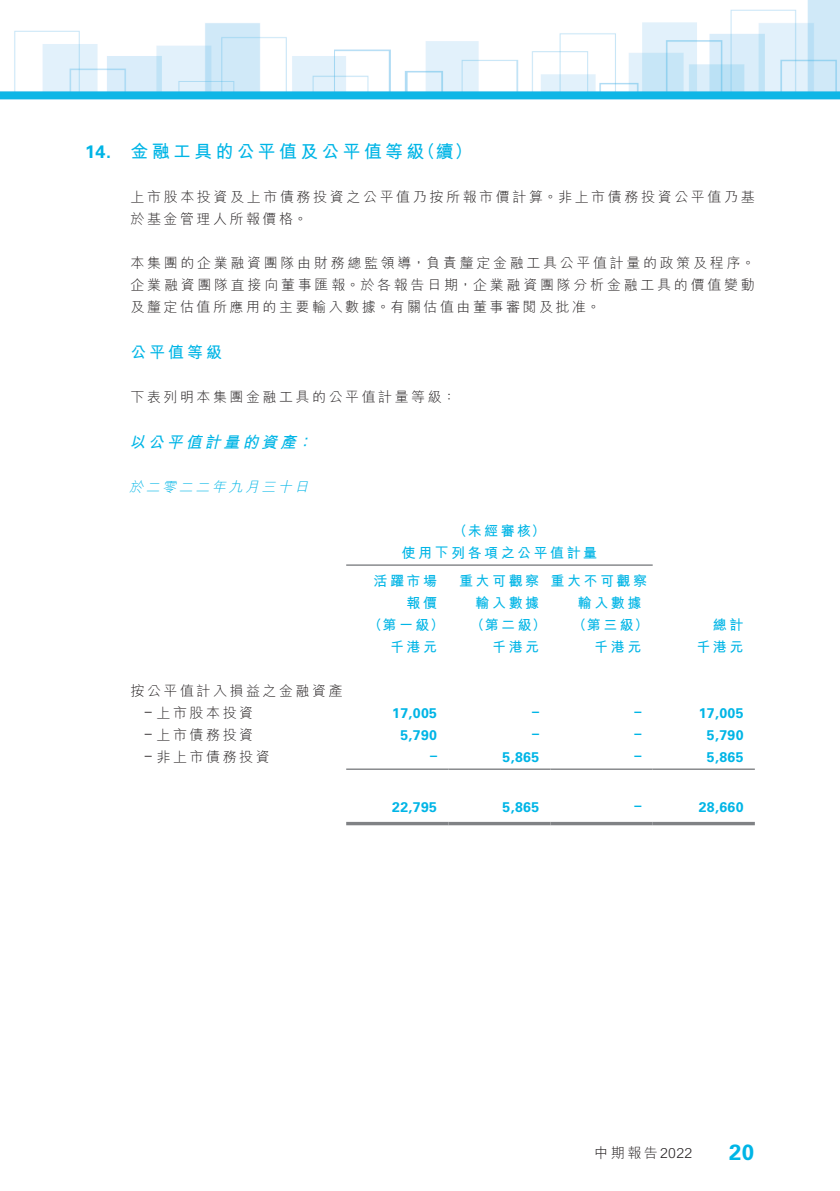
<style>
.page{position:relative;width:840px;height:1191px;background:#fff}
.page>*{position:absolute;margin:0;border:0;box-sizing:border-box;transform-origin:0 0}
.t1{font:700 22px "Univers LT Std";color:#00b5e6}
.t2{font:700 18px "M Hei HK";letter-spacing:.18em;color:#00b5e6}
.t3{font:700 18px "Univers LT Std";color:#00b5e6}
.t4{font:italic 700 16px "M Hei HK";color:#00b5e6}
.t5{font:700 16px "M Hei HK";letter-spacing:.18em;color:#00b5e6}
.t6{font:300 14px/22px "M Hei HK";letter-spacing:.18em;color:#231f20}
.t7{font:700 14px/22px "M Hei HK";letter-spacing:.18em;color:#00b5e6;text-align:right}
.t8{font:700 14px "Univers LT Std";letter-spacing:.03em;color:#00b5e6}
.t9{font:italic 300 14px "M Hei HK";color:#00b5e6}
.t10{font:300 14px "M Hei HK";letter-spacing:.155em;color:#231f20}
.t11{font:300 14px "Univers LT Std";color:#231f20}
</style>
<div class="page">
<img style="left:0;top:0;width:839px;height:826px">
<hr style="left:346px;top:564px;width:306px;height:2px;background:#808285">
<hr style="left:346px;top:768px;width:102px;height:2px;background:#808285">
<hr style="left:448px;top:768px;width:102px;height:2px;background:#808285">
<hr style="left:550px;top:768px;width:102px;height:2px;background:#808285">
<hr style="left:652px;top:768px;width:102px;height:2px;background:#808285">
<hr style="left:346px;top:822px;width:102px;height:3px;background:#808285">
<hr style="left:448px;top:822px;width:102px;height:3px;background:#808285">
<hr style="left:550px;top:822px;width:102px;height:3px;background:#808285">
<hr style="left:652px;top:822px;width:102px;height:3px;background:#808285">
<p class="t3" style="left:85px;top:141px;width:28px">14.</p>
<p class="t2" style="left:130px;top:138px;width:295px">金融工具的公平值及公平值等級</p>
<p class="t2" style="left:417px;top:138px;width:57px">（續(</p>
<p class="t6" style="left:130px;top:185px;width:625px">上市股本投資及上市債務投資之公平值乃按所報市價計算。非上市債務投資公平值乃基於基金管理人所報價格。</p>
<p class="t6" style="left:130px;top:251px;width:625px;text-align:justify">本集團的企業融資團隊由財務總監領導，負責釐定金融工具公平值計量的政策及程序。企業融資團隊直接向董事匯報。於各報告日期，企業融資團隊分析金融工具的價值變動及釐定估值所應用的主要輸入數據。有關估值由董事審閱及批准。</p>
<p class="t5" style="left:130px;top:340px;width:93px">公平值等級</p>
<p class="t6" style="left:130px;top:385px;width:327px">下表列明本集團金融工具的公平值計量等級：</p>
<p class="t4" style="left:296px;top:430px;width:22px">：</p>
<p class="t4" style="left:129px;top:430px;width:173px">以公平值計量的資產</p>
<p class="t9" style="left:129px;top:480px;width:184px">於二零二二年九月三十日</p>
<p class="t7" style="left:401px;top:518px;width:197px;text-align:center">（未經審核(<br>使用下列各項之公平值計量</p>
<p class="t7" style="left:373px;top:568px;width:65px">活躍市場報價</p>
<p class="t7" style="left:459px;top:568px;width:81px">重大可觀察輸入數據</p>
<p class="t7" style="left:577px;top:568px;width:71px;text-align:left;text-indent:-27px">重大不可觀察輸入數據</p>
<p class="t7" style="left:368px;top:612px;width:77px">（第一級）</p>
<p class="t7" style="left:470px;top:612px;width:77px">（第二級）</p>
<p class="t7" style="left:572px;top:612px;width:77px">（第三級）</p>
<p class="t7" style="left:712px;top:612px;width:32px">總計</p>
<p class="t7" style="left:390px;top:634px;width:48px">千港元</p>
<p class="t7" style="left:492px;top:634px;width:48px">千港元</p>
<p class="t7" style="left:594px;top:634px;width:48px">千港元</p>
<p class="t7" style="left:696px;top:634px;width:48px">千港元</p>
<p class="t6" style="left:130px;top:679px;width:213px">按公平值計入損益之金融資產</p>
<p class="t6" style="left:156px;top:701px;width:98px">上市股本投資</p>
<p class="t11" style="left:145px;top:702px;width:8px">–</p>
<p class="t8" style="left:392px;top:705px;width:46px">17,005</p>
<p class="t8" style="left:532px;top:703px;width:8px">–</p>
<p class="t8" style="left:634px;top:703px;width:8px">–</p>
<p class="t8" style="left:698px;top:705px;width:46px">17,005</p>
<p class="t6" style="left:156px;top:723px;width:98px">上市債務投資</p>
<p class="t11" style="left:145px;top:724px;width:8px">–</p>
<p class="t8" style="left:400px;top:727px;width:38px">5,790</p>
<p class="t8" style="left:532px;top:725px;width:8px">–</p>
<p class="t8" style="left:634px;top:725px;width:8px">–</p>
<p class="t8" style="left:706px;top:727px;width:38px">5,790</p>
<p class="t6" style="left:156px;top:745px;width:114px">非上市債務投資</p>
<p class="t11" style="left:145px;top:746px;width:8px">–</p>
<p class="t8" style="left:430px;top:747px;width:8px">–</p>
<p class="t8" style="left:502px;top:749px;width:38px">5,865</p>
<p class="t8" style="left:634px;top:747px;width:8px">–</p>
<p class="t8" style="left:706px;top:749px;width:38px">5,865</p>
<p class="t8" style="left:392px;top:799px;width:46px">22,795</p>
<p class="t8" style="left:502px;top:799px;width:38px">5,865</p>
<p class="t8" style="left:634px;top:797px;width:8px">–</p>
<p class="t8" style="left:698px;top:799px;width:46px">28,660</p>
<p class="t10" style="left:594px;top:1145px;width:99px">中期報告2022</p>
<h1 class="t1" style="left:728px;top:1139px;width:27px">20</h1>
</div>
